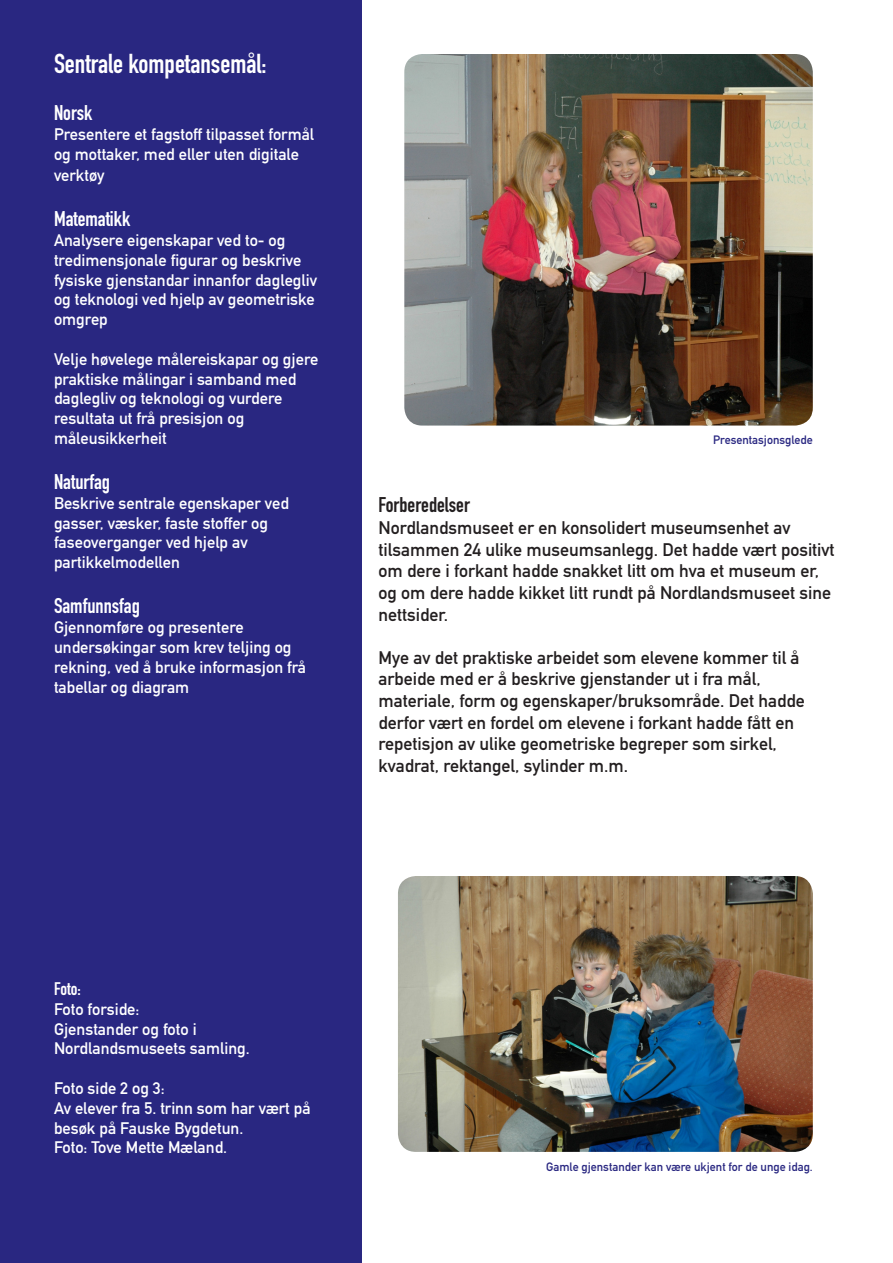
<style>
.page{position:relative;width:893px;height:1263px;background:#fff}
.page>*{position:absolute;margin:0;border:0;box-sizing:border-box;transform-origin:0 0}
.t1{font:27px "DIN Engschrift Std";color:#fff}
.t2{font:21px "DIN Engschrift Std";color:#fff}
.t3{font:21px "DIN Engschrift Std";color:#231f20}
.t4{font:18px/21.6px "DIN Mittelschrift Std";color:#231f20}
.t5{font:18px "DIN Engschrift Std";color:#fff}
.t6{font:16.5px/19.8px "DIN Mittelschrift Std";color:#fff}
.t7{font:12px "DIN Mittelschrift Std";color:#292781}
</style>
<div class="page">
<div style="left:0;top:0;width:361px;height:1263px;background:#292781"></div>
<img style="left:398px;top:876px;width:415px;height:276px">
<img style="left:404px;top:54px;width:409px;height:372px">
<p class="t1" style="left:54px;top:48px;width:214px">Sentrale kompetansemål:</p>
<p class="t2" style="left:54px;top:100px;width:40px">Norsk</p>
<p class="t6" style="left:54px;top:124px;width:262px">Presentere et fagstoff tilpasset formål og mottaker, med eller uten digitale</p>
<p class="t6" style="left:54px;top:166px;width:52px">verktøy</p>
<p class="t2" style="left:54px;top:207px;width:78px">Matematikk</p>
<p class="t6" style="left:54px;top:230px;width:265px">Analysere eigenskapar ved to- og tredimensjonale figurar og beskrive fysiske gjenstandar innanfor daglegliv og teknologi ved hjelp av geometriske omgrep</p>
<p class="t6" style="left:54px;top:349px;width:266px">Velje høvelege målereiskapar og gjere praktiske målingar i samband med daglegliv og teknologi og vurdere resultata ut frå presisjon og</p>
<p class="t6" style="left:54px;top:428px;width:114px">måleusikkerheit</p>
<p class="t2" style="left:54px;top:469px;width:57px">Naturfag</p>
<p class="t6" style="left:54px;top:493px;width:236px">Beskrive sentrale egenskaper ved gasser, væsker, faste stoffer og</p>
<p class="t6" style="left:54px;top:533px;width:195px">faseoverganger ved hjelp av</p>
<p class="t6" style="left:54px;top:553px;width:127px">partikkelmodellen</p>
<p class="t2" style="left:54px;top:594px;width:87px">Samfunnsfag</p>
<p class="t6" style="left:54px;top:617px;width:191px">Gjennomføre og presentere</p>
<p class="t6" style="left:54px;top:637px;width:254px">undersøkingar som krev teljing og rekning, ved å bruke informasjon frå tabellar og diagram</p>
<p class="t7" style="left:713px;top:432px;width:101px">Presentasjonsglede</p>
<p class="t3" style="left:378px;top:493px;width:93px">Forberedelser</p>
<p class="t4" style="left:378px;top:517px;width:458px">Nordlandsmuseet er en konsolidert museumsenhet av tilsammen 24 ulike museumsanlegg. Det hadde vært positivt om dere i forkant hadde snakket litt om hva et museum er, og om dere hadde kikket litt rundt på Nordlandsmuseet sine nettsider.</p>
<p class="t4" style="left:378px;top:647px;width:423px">Mye av det praktiske arbeidet som elevene kommer til å</p>
<p class="t4" style="left:378px;top:668px;width:384px">arbeide med er å beskrive gjenstander ut i fra mål,</p>
<p class="t4" style="left:378px;top:690px;width:428px">materiale, form og egenskaper/bruksområde. Det hadde derfor vært en fordel om elevene i forkant hadde fått en repetisjon av ulike geometriske begreper som sirkel, kvadrat, rektangel, sylinder m.m.</p>
<p class="t5" style="left:54px;top:978px;width:28px">Foto:</p>
<p class="t6" style="left:54px;top:999px;width:87px">Foto forside:</p>
<p class="t6" style="left:54px;top:1019px;width:144px">Gjenstander og foto i</p>
<p class="t6" style="left:54px;top:1039px;width:197px">Nordlandsmuseets samling.</p>
<p class="t6" style="left:54px;top:1078px;width:112px">Foto side 2 og 3:</p>
<p class="t6" style="left:54px;top:1098px;width:258px">Av elever fra 5. trinn som har vært på besøk på Fauske Bygdetun.</p>
<p class="t6" style="left:54px;top:1138px;width:175px">Foto: Tove Mette Mæland.</p>
<p class="t7" style="left:546px;top:1159px;width:268px">Gamle gjenstander kan være ukjent for de unge idag.</p>
</div>
